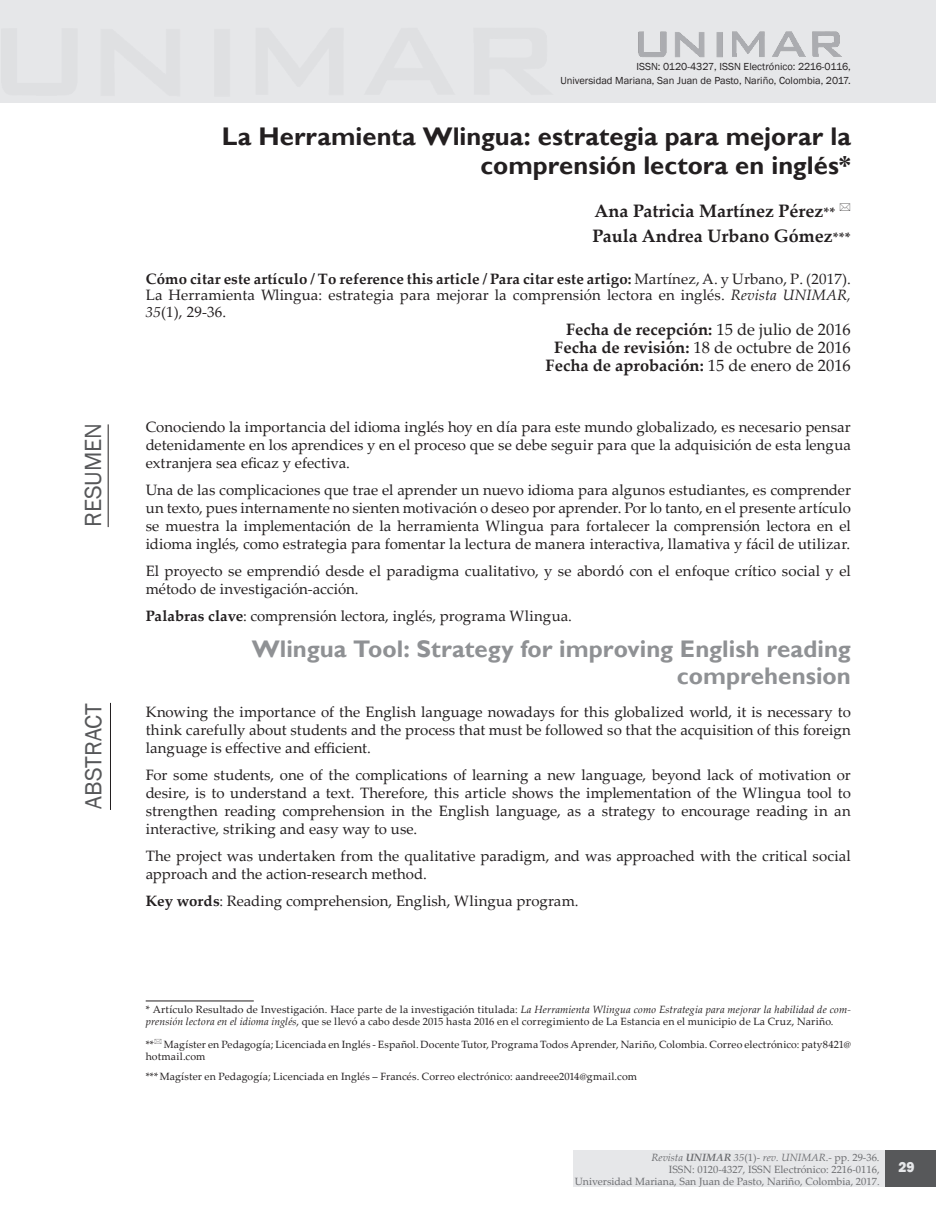
<style>
.page{position:relative;width:936px;height:1208px;background:#fff}
.page>*{position:absolute;margin:0;border:0;box-sizing:border-box;transform-origin:0 0}
.Título_Unimar{font:700 25.5px/28.5px "Gill Sans";color:#231f20;text-align:right}
.título_en_idiomas_Un{font:700 24px/27px "Gill Sans";color:#8f9194;text-align:right}
.t1{font:24px "Franklin Gothic";letter-spacing:-.01em;color:#565759}
.Autores_Unimar{font:700 18px "Palatino Linotype";color:#231f20}
.Fechas_Unimar{font:700 16.5px "Palatino Linotype";color:#231f20}
.Fechas_Unimar-2{font:16.5px "Palatino Linotype";color:#231f20}
.Resumen_Unimar{font:15px/18px "Palatino Linotype";color:#231f20;text-align:justify}
.Cómo_citar_Unimar{font:15px/16.5px "Palatino Linotype";letter-spacing:.01em;color:#231f20;text-align:justify}
.t2{font:800 15px "Franklin Gothic";color:#e6e7e9;scale:.92 1}
.Nota_a_pie_de_página{font:10.5px/12px "Palatino Linotype";letter-spacing:.015em;color:#231f20}
.t3{font:10.5px/12px "Palatino Linotype";color:#6c6d70;text-align:right}
.t4{font:10.5px "Franklin Gothic";color:#231f20}
.s1{font-size:13.5px}
.s2{font-weight:700}
.s3{font-style:italic}
.s4{font-weight:400}
.s5{font-weight:700;font-style:italic}
</style>
<div class="page">
<div style="left:884px;top:1150px;width:51px;height:36px;background:#57585a"></div>
<div style="left:573px;top:1150px;width:311px;height:36px;background:#e6e7e9"></div>
<div style="left:1px;top:0;width:934px;height:102px;background:#e6e7e9"></div>
<img style="left:638px;top:31px;width:204px;height:27px">
<hr style="left:146px;top:1000px;width:108px;height:1px;background:#231f20">
<hr style="left:108px;top:424px;width:1px;height:103px;background:#231f20">
<hr style="left:110px;top:703px;width:1px;height:107px;background:#231f20">
<p class="t1" style="left:78px;top:526px;width:104px;rotate:-90deg">RESUMEN</p>
<p class="t1" style="left:78px;top:809px;width:107px;rotate:-90deg">ABSTRACT</p>
<p class="t4" style="left:636px;top:60px;width:216px">ISSN: 0120-4327, ISSN Electrónico: 2216-0116,</p>
<p class="t4" style="left:560px;top:74px;width:292px">Universidad Mariana, San Juan de Pasto, Nariño, Colombia, 2017.</p>
<p class="Título_Unimar" style="left:222px;top:123px;width:630px">La Herramienta Wlingua: estrategia para mejorar la comprensión lectora en inglés*</p>
<p class="Autores_Unimar" style="left:594px;top:198px;width:242px">Ana Patricia Martínez Pérez<span class="s1">**</span></p>
<p class="Autores_Unimar" style="left:592px;top:223px;width:260px">Paula Andrea Urbano Gómez<span class="s1">***</span></p>
<p class="Cómo_citar_Unimar" style="left:146px;top:270px;width:706px"><span class="s2">Cómo citar este artículo / To reference this article / Para citar este artigo:</span> Martínez, A. y Urbano, P. (2017).<br>La Herramienta Wlingua: estrategia para mejorar la comprensión lectora en inglés. <span class="s3">Revista UNIMAR, 35</span>(1), 29-36.</p>
<p class="Fechas_Unimar" style="left:566px;top:317px;width:286px">Fecha de recepción: <span class="s4">15 de julio de 2016</span></p>
<p class="Fechas_Unimar-2" style="left:554px;top:336px;width:298px"><span class="s2">Fecha de revisión:</span> 18 de octubre de 2016</p>
<p class="Fechas_Unimar" style="left:545px;top:354px;width:307px">Fecha de aprobación: <span class="s4">15 de enero de 2016</span></p>
<p class="Resumen_Unimar" style="left:146px;top:417px;width:706px">Conociendo la importancia del idioma inglés hoy en día para este mundo globalizado, es necesario pensar detenidamente en los aprendices y en el proceso que se debe seguir para que la adquisición de esta lengua extranjera sea eficaz y efectiva.</p>
<p class="Resumen_Unimar" style="left:146px;top:480px;width:706px">Una de las complicaciones que trae el aprender un nuevo idioma para algunos estudiantes, es comprender un texto, pues internamente no sienten motivación o deseo por aprender. Por lo tanto, en el presente artículo se muestra la implementación de la herramienta Wlingua para fortalecer la comprensión lectora en el idioma inglés, como estrategia para fomentar la lectura de manera interactiva, llamativa y fácil de utilizar.</p>
<p class="Resumen_Unimar" style="left:146px;top:561px;width:706px">El proyecto se emprendió desde el paradigma cualitativo, y se abordó con el enfoque crítico social y el método de investigación-acción.</p>
<p class="Resumen_Unimar" style="left:146px;top:606px;width:427px"><span class="s2">Palabras clave</span>: comprensión lectora, inglés, programa Wlingua.</p>
<p class="título_en_idiomas_Un" style="left:252px;top:636px;width:600px">Wlingua Tool: Strategy for improving English reading comprehension</p>
<p class="Resumen_Unimar" style="left:146px;top:702px;width:706px">Knowing the importance of the English language nowadays for this globalized world, it is necessary to think carefully about students and the process that must be followed so that the acquisition of this foreign language is effective and efficient.</p>
<p class="Resumen_Unimar" style="left:146px;top:765px;width:706px">For some students, one of the complications of learning a new language, beyond lack of motivation or desire, is to understand a text. Therefore, this article shows the implementation of the Wlingua tool to strengthen reading comprehension in the English language, as a strategy to encourage reading in an interactive, striking and easy way to use.</p>
<p class="Resumen_Unimar" style="left:146px;top:846px;width:706px">The project was undertaken from the qualitative paradigm, and was approached with the critical social approach and the action-research method.</p>
<p class="Resumen_Unimar" style="left:146px;top:891px;width:434px"><span class="s2">Key words</span>: Reading comprehension, English, Wlingua program.</p>
<p class="Nota_a_pie_de_página" style="left:146px;top:1003px;width:706px">* Artículo Resultado de Investigación. Hace parte de la investigación titulada: <span class="s3">La Herramienta Wlingua como Estrategia para mejorar la habilidad de com&shy;prensión lectora en el idioma inglés</span>, que se llevó a cabo desde 2015 hasta 2016 en el corregimiento de La Estancia en el municipio de La Cruz, Nariño.</p>
<p class="Nota_a_pie_de_página" style="left:146px;top:1038px;width:706px">** Magíster en Pedagogía; Licenciada en Inglés - Español. Docente Tutor, Programa Todos Aprender, Nariño, Colombia. Correo electrónico: paty8421@ hotmail.com</p>
<p class="Nota_a_pie_de_página" style="left:146px;top:1070px;width:493px">***Magíster en Pedagogía; Licenciada en Inglés – Francés. Correo electrónico: aandreee2014@gmail.com</p>
<p class="t3" style="left:574px;top:1150px;width:306px"><span class="s3">Revista</span> <span class="s5">UNIMAR</span> <span class="s3">35</span>(1)- <span class="s3">rev. UNIMAR</span>.- pp. 29-36.<br>ISSN: 0120-4327, ISSN Electrónico: 2216-0116,<br>Universidad Mariana, San Juan de Pasto, Nariño, Colombia, 2017.</p>
<p class="t2" style="left:898px;top:1157px;width:19px">29</p>
</div>
